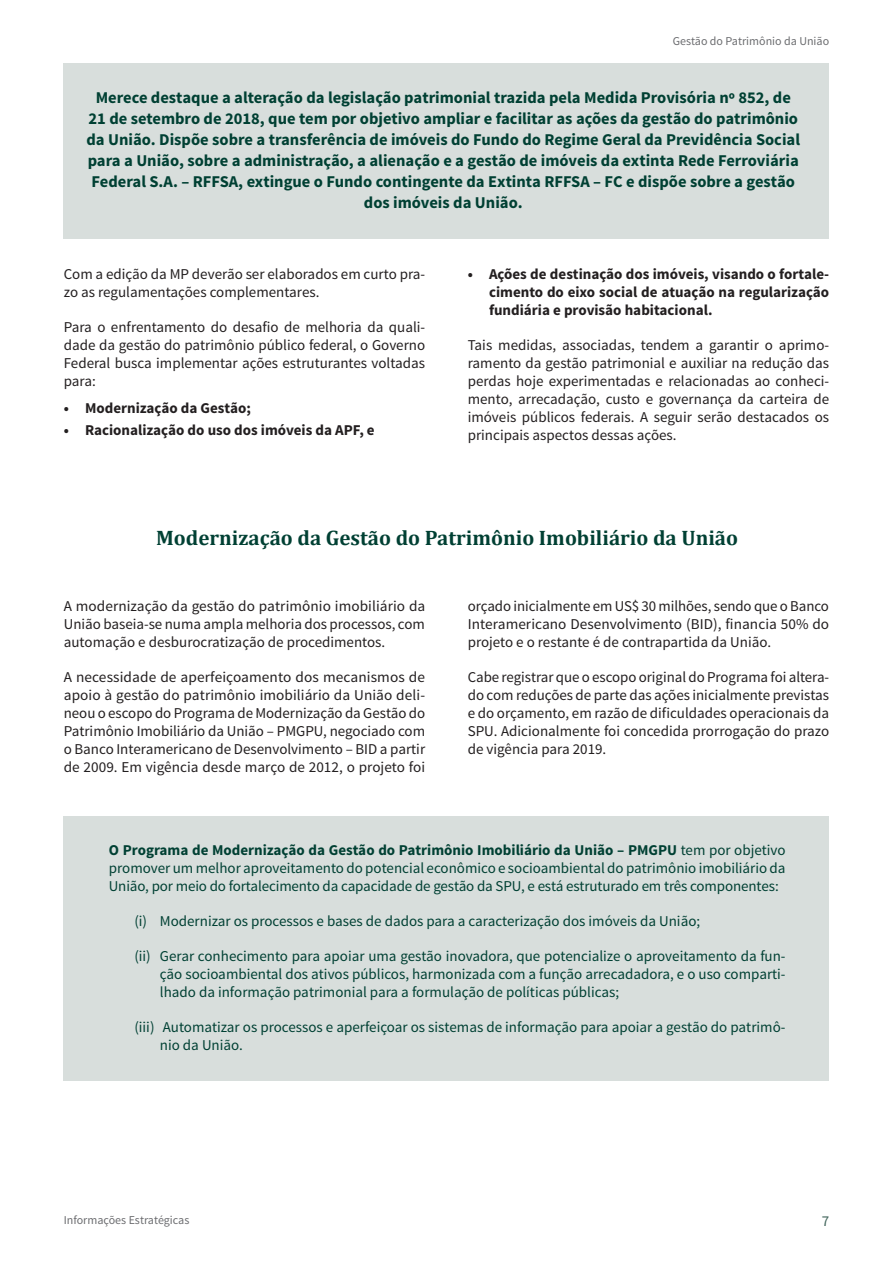
<style>
.page{position:relative;width:893px;height:1263px;background:#fff}
.page>*{position:absolute;margin:0;border:0;box-sizing:border-box;transform-origin:0 0}
.t1{font:700 21px "Cambria";color:#004033}
.t2{font:700 16.5px/21px "Source Sans Pro";color:#004033;text-align:center}
.t3{font:15px/18px "Source Sans Pro";color:#231f20;text-align:justify}
.t4{font:15px/18px "Source Sans Pro";color:#004033;text-align:justify}
.t5{font:700 15px/18px "Source Sans Pro";color:#231f20;text-align:justify}
.t6{font:15px "Source Sans Pro";color:#40645a}
.t7{font:12px "Source Sans Pro";color:#6c6d70}
.s1{font-weight:700}
</style>
<div class="page">
<div style="left:64px;top:64px;width:765px;height:175px;background:#d8dedc"></div>
<div style="left:64px;top:816px;width:765px;height:265px;background:#d8dedc"></div>
<p class="t7" style="left:673px;top:34px;width:158px">Gestão do Patrimônio da União</p>
<p class="t2" style="left:86px;top:88px;width:715px">Merece destaque a alteração da legislação patrimonial trazida pela Medida Provisória nº 852, de 21 de setembro de 2018, que tem por objetivo ampliar e facilitar as ações da gestão do patrimônio da União. Dispõe sobre a transferência de imóveis do Fundo do Regime Geral da Previdência Social para a União, sobre a administração, a alienação e a gestão de imóveis da extinta Rede Ferroviária Federal S.A. – RFFSA, extingue o Fundo contingente da Extinta RFFSA – FC e dispõe sobre a gestão dos imóveis da União.</p>
<p class="t3" style="left:64px;top:265px;width:363px">Com a edição da MP deverão ser elaborados em curto pra&shy;zo as regulamentações complementares.</p>
<p class="t3" style="left:64px;top:318px;width:363px">Para o enfrentamento do desafio de melhoria da quali&shy;dade da gestão do patrimônio público federal, o Governo Federal busca implementar ações estruturantes voltadas para:</p>
<p class="t5" style="left:64px;top:399px;width:189px">• Modernização da Gestão;</p>
<p class="t5" style="left:64px;top:421px;width:312px">• Racionalização do uso dos imóveis da APF, e</p>
<p class="t5" style="left:489px;top:266px;width:342px;text-indent:-21px">• Ações de destinação dos imóveis, visando o fortale&shy;cimento do eixo social de atuação na regularização fundiária e provisão habitacional.</p>
<p class="t3" style="left:468px;top:336px;width:363px">Tais medidas, associadas, tendem a garantir o aprimo&shy;ramento da gestão patrimonial e auxiliar na redução das perdas hoje experimentadas e relacionadas ao conheci&shy;mento, arrecadação, custo e governança da carteira de imóveis públicos federais. A seguir serão destacados os principais aspectos dessas ações.</p>
<h1 class="t1" style="left:156px;top:523px;width:583px">Modernização da Gestão do Patrimônio Imobiliário da União</h1>
<p class="t3" style="left:64px;top:597px;width:363px">A modernização da gestão do patrimônio imobiliário da União baseia-se numa ampla melhoria dos processos, com automação e desburocratização de procedimentos.</p>
<p class="t3" style="left:64px;top:669px;width:363px">A necessidade de aperfeiçoamento dos mecanismos de apoio à gestão do patrimônio imobiliário da União deli&shy;neou o escopo do Programa de Modernização da Gestão do Patrimônio Imobiliário da União – PMGPU, negociado com o Banco Interamericano de Desenvolvimento – BID a partir de 2009. Em vigência desde março de 2012, o projeto foi</p>
<p class="t3" style="left:468px;top:597px;width:363px">orçado inicialmente em US$ 30 milhões, sendo que o Banco Interamericano Desenvolvimento (BID), financia 50% do projeto e o restante é de contrapartida da União.</p>
<p class="t3" style="left:468px;top:669px;width:363px">Cabe registrar que o escopo original do Programa foi altera&shy;do com reduções de parte das ações inicialmente previstas e do orçamento, em razão de dificuldades operacionais da SPU. Adicionalmente foi concedida prorrogação do prazo de vigência para 2019.</p>
<p class="t4" style="left:109px;top:842px;width:678px"><span class="s1">O Programa de Modernização da Gestão do Patrimônio Imobiliário da União – PMGPU</span> tem por objetivo promover um melhor aproveitamento do potencial econômico e socioambiental do patrimônio imobiliário da União, por meio do fortalecimento da capacidade de gestão da SPU, e está estruturado em três componentes:</p>
<p class="t4" style="left:134px;top:913px;width:567px">(i) Modernizar os processos e bases de dados para a caracterização dos imóveis da União;</p>
<p class="t4" style="left:160px;top:948px;width:627px;text-indent:-26px">(ii) Gerar conhecimento para apoiar uma gestão inovadora, que potencialize o aproveitamento da fun&shy;ção socioambiental dos ativos públicos, harmonizada com a função arrecadadora, e o uso comparti&shy;lhado da informação patrimonial para a formulação de políticas públicas;</p>
<p class="t4" style="left:160px;top:1019px;width:627px;text-indent:-26px">(iii) Automatizar os processos e aperfeiçoar os sistemas de informação para apoiar a gestão do patrimô&shy;nio da União.</p>
<p class="t7" style="left:64px;top:1212px;width:127px">Informações Estratégicas</p>
<p class="t6" style="left:822px;top:1212px;width:9px">7</p>
</div>
